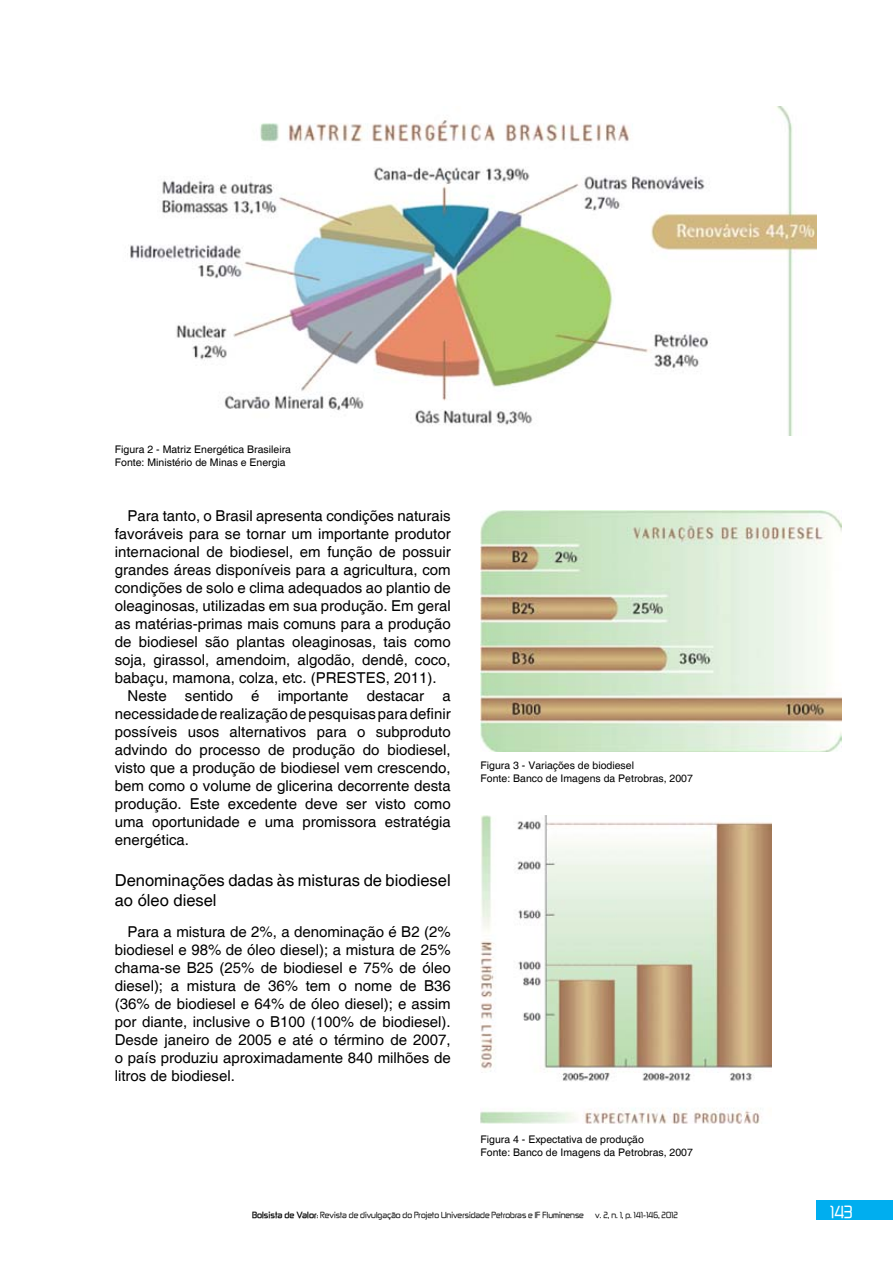
<style>
.page{position:relative;width:893px;height:1263px;background:#fff}
.page>*{position:absolute;margin:0;border:0;box-sizing:border-box;transform-origin:0 0}
.t1{font:16.5px/19.8px "Helvetica";color:#000}
.t2{font:15px/18px "Helvetica";color:#000;text-align:justify}
.t3{font:15px "Zekton";color:#fff}
.t4{font:10.5px/12.6px "Helvetica";color:#000}
.t5{font:7.5px "Zekton";color:#000}
.s1{font-weight:700}
</style>
<div class="page">
<div style="left:816px;top:1200px;width:77px;height:19px;background:#00aeef"></div>
<img style="left:130px;top:106px;width:686px;height:329px">
<img style="left:480px;top:510px;width:362px;height:242px">
<img style="left:480px;top:815px;width:292px;height:309px">
<p class="t4" style="left:115px;top:443px;width:178px">Figura 2 - Matriz Energética Brasileira<br>Fonte: Ministério de Minas e Energia</p>
<p class="t2" style="left:128px;top:507px;width:325px">Para tanto, o Brasil apresenta condições naturais</p>
<p class="t2" style="left:115px;top:525px;width:337px">favoráveis para se tornar um importante produtor</p>
<p class="t2" style="left:115px;top:543px;width:337px">internacional de biodiesel, em função de possuir</p>
<p class="t2" style="left:115px;top:561px;width:337px">grandes áreas disponíveis para a agricultura, com</p>
<p class="t2" style="left:115px;top:579px;width:337px">condições de solo e clima adequados ao plantio de</p>
<p class="t2" style="left:115px;top:597px;width:337px">oleaginosas, utilizadas em sua produção. Em geral</p>
<p class="t2" style="left:115px;top:615px;width:337px">as matérias-primas mais comuns para a produção</p>
<p class="t2" style="left:115px;top:633px;width:337px">de biodiesel são plantas oleaginosas, tais como</p>
<p class="t2" style="left:115px;top:651px;width:337px">soja, girassol, amendoim, algodão, dendê, coco,</p>
<p class="t2" style="left:115px;top:669px;width:323px">babaçu, mamona, colza, etc. (PRESTES, 2011).</p>
<p class="t2" style="left:128px;top:687px;width:325px">Neste sentido é importante destacar a</p>
<p class="t2" style="left:115px;top:705px;width:337px">necessidade de realização de pesquisas para definir</p>
<p class="t2" style="left:115px;top:723px;width:337px">possíveis usos alternativos para o subproduto</p>
<p class="t2" style="left:115px;top:741px;width:337px">advindo do processo de produção do biodiesel,</p>
<p class="t2" style="left:115px;top:759px;width:337px">visto que a produção de biodiesel vem crescendo,</p>
<p class="t2" style="left:115px;top:777px;width:337px">bem como o volume de glicerina decorrente desta</p>
<p class="t2" style="left:115px;top:795px;width:337px">produção. Este excedente deve ser visto como</p>
<p class="t2" style="left:115px;top:813px;width:337px">uma oportunidade e uma promissora estratégia</p>
<p class="t2" style="left:115px;top:831px;width:76px">energética.</p>
<p class="t1" style="left:115px;top:871px;width:337px">Denominações dadas às misturas de biodiesel ao óleo diesel</p>
<p class="t2" style="left:115px;top:923px;width:337px;text-indent:13px">Para a mistura de 2%, a denominação é B2 (2% biodiesel e 98% de óleo diesel); a mistura de 25% chama-se B25 (25% de biodiesel e 75% de óleo diesel); a mistura de 36% tem o nome de B36 (36% de biodiesel e 64% de óleo diesel); e assim por diante, inclusive o B100 (100% de biodiesel).<br>Desde janeiro de 2005 e até o término de 2007, o país produziu aproximadamente 840 milhões de litros de biodiesel.</p>
<p class="t4" style="left:480px;top:759px;width:214px">Figura 3 - Variações de biodiesel<br>Fonte: Banco de Imagens da Petrobras, 2007</p>
<p class="t4" style="left:480px;top:1133px;width:214px">Figura 4 - Expectativa de produção<br>Fonte: Banco de Imagens da Petrobras, 2007</p>
<p class="t5" style="left:252px;top:1210px;width:333px"><span class="s1">Bolsista de Valor</span>: Revista de divulgação do Projeto Universidade Petrobras e IF Fluminense</p>
<p class="t5" style="left:595px;top:1210px;width:84px">v. 2, n. 1, p. 141-146, 2012</p>
<p class="t3" style="left:830px;top:1201px;width:24px">143</p>
</div>
